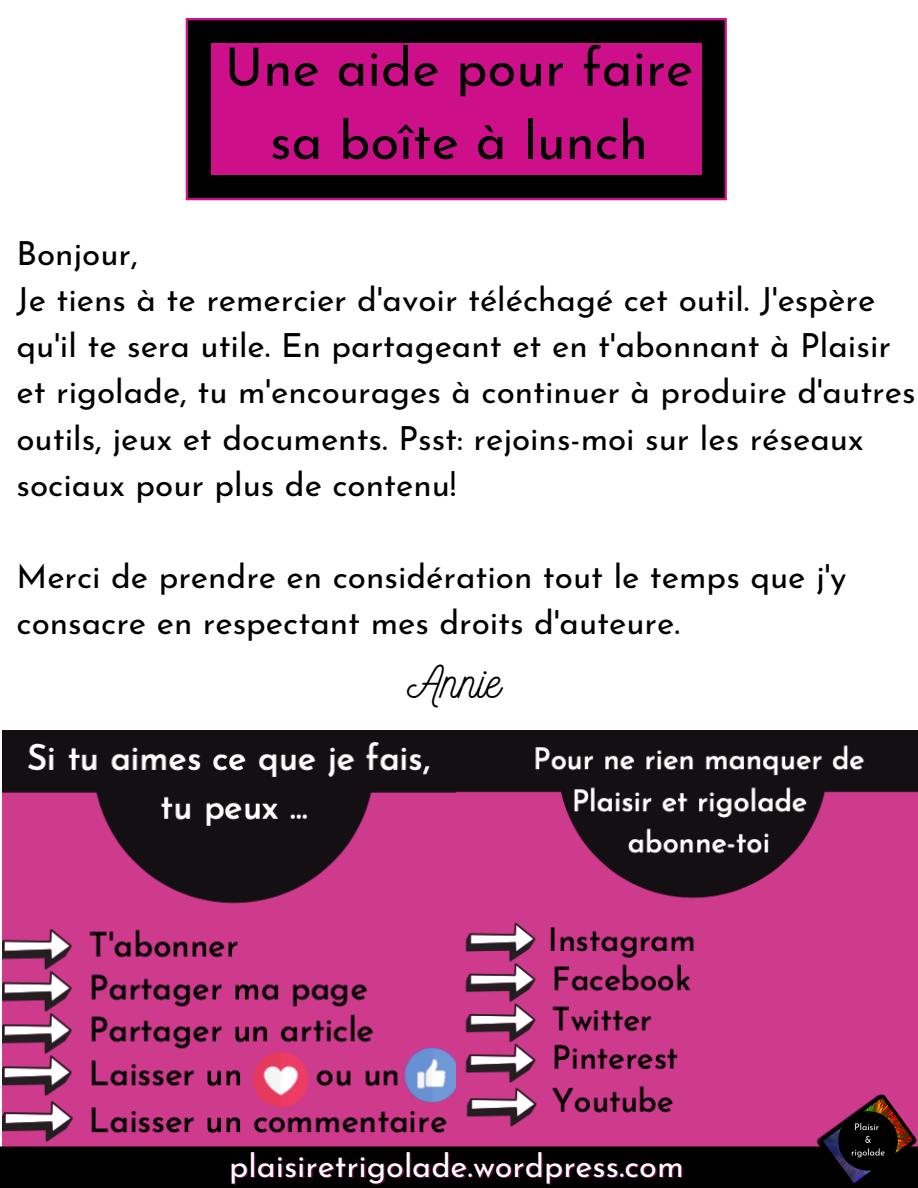
<style>
.page{position:relative;width:918px;height:1188px;background:#fff}
.page>*{position:absolute;margin:0;border:0;box-sizing:border-box;transform-origin:0 0}
.t1{font:52.8px/73.1px "Josefin Sans";color:#000;text-align:center}
.t2{font:45.3px "Nickainley";color:#000}
.t3{font:33.3px/46.2px "Josefin Sans";color:#000}
.t4{font:32.55px "Josefin Sans";color:#fff}
</style>
<div class="page">
<img style="left:2px;top:731px;width:916px;height:415px">
<div style="left:0;top:1146px;width:815px;height:42px;background:#010101"></div>
<img style="left:815px;top:1086px;width:103px;height:102px">
<svg style="left:186px;top:18px;width:541px;height:182px;background:#13010d"></svg>
<div style="left:211px;top:43px;width:491px;height:132px;background:#cd0f8a"></div>
<p class="t1" style="left:225px;top:36px;width:470px">Une aide pour faire sa boîte à lunch</p>
<p class="t3" style="left:17px;top:234px;width:123px">Bonjour,</p>
<p class="t3" style="left:17px;top:280px;width:901px">Je tiens à te remercier d'avoir téléchagé cet outil. J'espère qu'il te sera utile. En partageant et en t'abonnant à Plaisir et rigolade, tu m'encourages à continuer à produire d'autres outils, jeux et documents. Psst: rejoins-moi sur les réseaux sociaux pour plus de contenu!</p>
<p class="t3" style="left:17px;top:557px;width:832px">Merci de prendre en considération tout le temps que j'y consacre en respectant mes droits d'auteure.</p>
<p class="t2" style="left:407px;top:653px;width:95px">Annie</p>
<p class="t4" style="left:229px;top:1152px;width:456px">plaisiretrigolade.wordpress.com</p>
</div>
